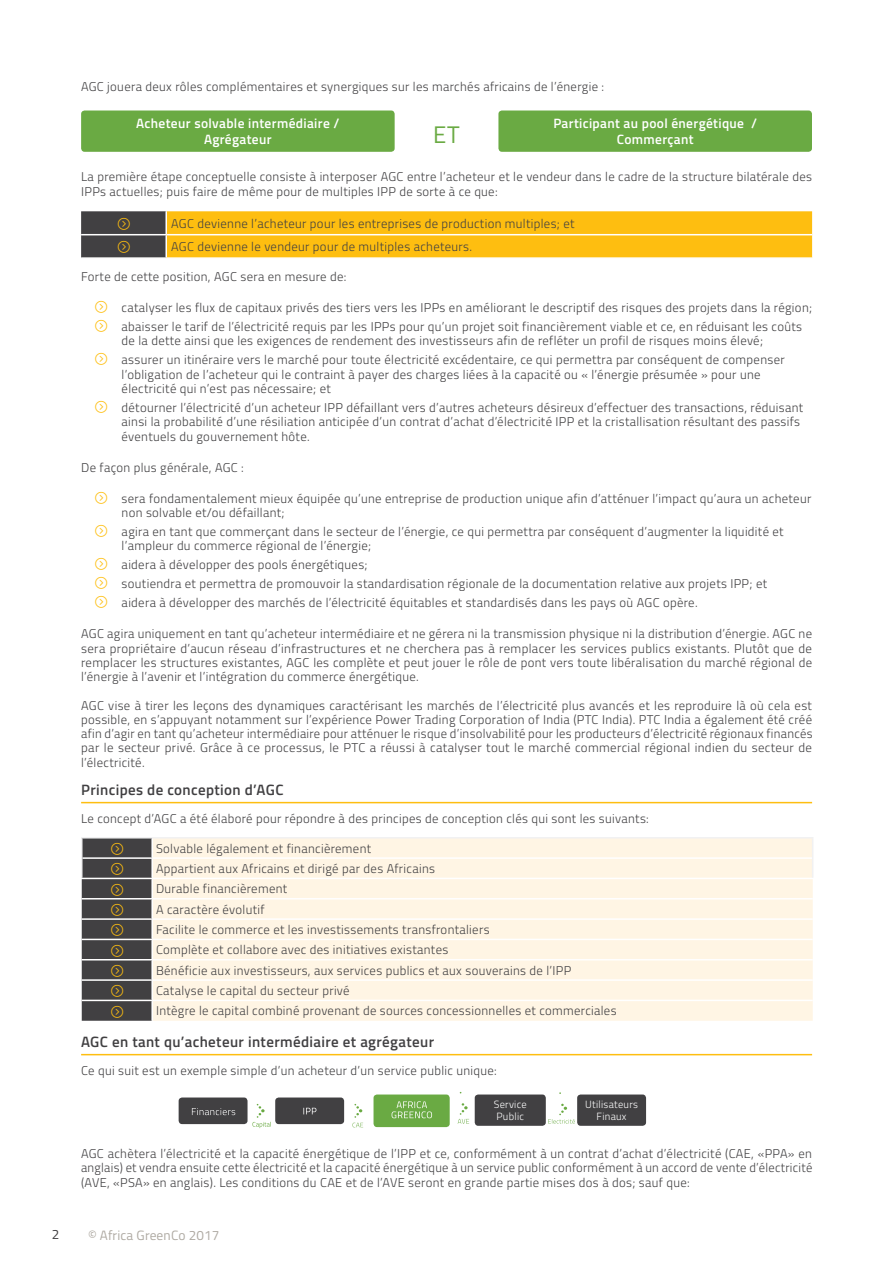
<style>
.page{position:relative;width:893px;height:1263px;background:#fff}
.page>*{position:absolute;margin:0;border:0;box-sizing:border-box;transform-origin:0 0}
.t1{font:24px "Titillium";color:#6aaa43}
.t2{font:600 15px "Titillium";letter-spacing:.025em;color:#414042}
.t3{font:600 13.5px/16.2px "Titillium";letter-spacing:.025em;color:#fff;text-align:center}
.t4{font:13.5px "Titillium";letter-spacing:.01em;color:#afaaa3}
.t5{font:13.5px "Titillium";color:#414042}
.t6{font:300 12.75px/14.2px "Titillium";letter-spacing:.025em;color:#414042}
.t7{font:300 10.5px/12px "Titillium";letter-spacing:.025em;color:#fff}
</style>
<div class="page">
<hr style="left:81px;top:802px;width:731px;height:1px;background:#febe10">
<hr style="left:81px;top:1054px;width:731px;height:1px;background:#febe10">
<div style="left:153px;top:838px;width:660px;height:183px;background:#fff5e4"></div>
<hr style="left:152px;top:898px;width:661px;height:1px;background:#fff">
<hr style="left:152px;top:918px;width:661px;height:2px;background:#fff">
<hr style="left:152px;top:939px;width:661px;height:1px;background:#fff">
<hr style="left:152px;top:959px;width:661px;height:1px;background:#fff">
<hr style="left:152px;top:979px;width:661px;height:2px;background:#fff">
<hr style="left:152px;top:1000px;width:661px;height:1px;background:#fff">
<hr style="left:152px;top:878px;width:661px;height:1px;background:#fff">
<hr style="left:81px;top:837px;width:71px;height:1px;background:#f1f1f2">
<hr style="left:152px;top:837px;width:661px;height:1px;background:#f1f1f2">
<svg style="left:812px;top:838px;width:1px;height:40px"></svg>
<hr style="left:152px;top:857px;width:660px;height:2px;background:#fff">
<div style="left:81px;top:110px;width:314px;height:42px;background:#6aaa43;border-radius:4px"></div>
<div style="left:498px;top:110px;width:314px;height:42px;background:#6aaa43;border-radius:4px"></div>
<div style="left:179px;top:1097px;width:69px;height:27px;background:#414042;border-radius:4px"></div>
<div style="left:275px;top:1097px;width:69px;height:27px;background:#414042;border-radius:4px"></div>
<div style="left:577px;top:1094px;width:69px;height:32px;background:#414042;border-radius:4px"></div>
<div style="left:373px;top:1094px;width:77px;height:33px;background:#6aaa43;border-radius:4px"></div>
<svg style="left:303px;top:1108px;width:13px;height:6px"></svg>
<svg style="left:392px;top:1101px;width:40px;height:17px"></svg>
<svg style="left:252px;top:1104px;width:19px;height:24px"></svg>
<div style="left:475px;top:1094px;width:71px;height:32px;background:#414042;border-radius:4px"></div>
<svg style="left:192px;top:1108px;width:43px;height:7px"></svg>
<svg style="left:352px;top:1104px;width:11px;height:23px"></svg>
<svg style="left:458px;top:1103px;width:11px;height:21px"></svg>
<svg style="left:548px;top:1104px;width:27px;height:20px"></svg>
<svg style="left:81px;top:838px;width:72px;height:183px"></svg>
<svg style="left:81px;top:211px;width:731px;height:47px"></svg>
<p class="t6" style="left:81px;top:78px;width:525px">AGC jouera deux rôles complémentaires et synergiques sur les marchés africains de l’énergie :</p>
<h1 class="t1" style="left:433px;top:117px;width:28px">ET</h1>
<p class="t3" style="left:136px;top:115px;width:205px">Acheteur solvable intermédiaire /<br>Agrégateur</p>
<p class="t3" style="left:553px;top:115px;width:205px">Participant au pool énergétique /<br>Commerçant</p>
<p class="t6" style="left:81px;top:169px;width:732px">La première étape conceptuelle consiste à interposer AGC entre l’acheteur et le vendeur dans le cadre de la structure bilatérale des<br>IPPs actuelles; puis faire de même pour de multiples IPP de sorte à ce que:</p>
<p class="t6" style="left:171px;top:211px;width:405px;line-height:23.4px">AGC devienne l’acheteur pour les entreprises de production multiples; et<br>AGC devienne le vendeur pour de multiples acheteurs.</p>
<p class="t6" style="left:81px;top:269px;width:267px">Forte de cette position, AGC sera en mesure de:</p>
<p class="t6" style="left:122px;top:297px;width:692px;line-height:19px">catalyser les flux de capitaux privés des tiers vers les IPPs en améliorant le descriptif des risques des projets dans la région; abaisser le tarif de l’électricité requis par les IPPs pour qu’un projet soit financièrement viable et ce, en réduisant les coûts</p>
<p class="t6" style="left:122px;top:331px;width:665px;line-height:19px">de la dette ainsi que les exigences de rendement des investisseurs afin de refléter un profil de risques moins élevé; assurer un itinéraire vers le marché pour toute électricité excédentaire, ce qui permettra par conséquent de compenser</p>
<p class="t6" style="left:122px;top:366px;width:640px">l’obligation de l’acheteur qui le contraint à payer des charges liées à la capacité ou « l’énergie présumée » pour une électricité qui n’est pas nécessaire; et</p>
<p class="t6" style="left:122px;top:400px;width:683px">détourner l’électricité d’un acheteur IPP défaillant vers d’autres acheteurs désireux d’effectuer des transactions, réduisant ainsi la probabilité d’une résiliation anticipée d’un contrat d’achat d’électricité IPP et la cristallisation résultant des passifs éventuels du gouvernement hôte.</p>
<p class="t6" style="left:81px;top:459px;width:164px">De façon plus générale, AGC :</p>
<p class="t6" style="left:122px;top:490px;width:691px">sera fondamentalement mieux équipée qu’une entreprise de production unique afin d’atténuer l’impact qu’aura un acheteur non solvable et/ou défaillant;</p>
<p class="t6" style="left:122px;top:524px;width:663px">agira en tant que commerçant dans le secteur de l’énergie, ce qui permettra par conséquent d’augmenter la liquidité et l’ampleur du commerce régional de l’énergie;</p>
<p class="t6" style="left:122px;top:555px;width:647px;line-height:19px">aidera à développer des pools énergétiques;<br>soutiendra et permettra de promouvoir la standardisation régionale de la documentation relative aux projets IPP; et aidera à développer des marchés de l’électricité équitables et standardisés dans les pays où AGC opère.</p>
<p class="t6" style="left:81px;top:626px;width:732px;text-align:justify">AGC agira uniquement en tant qu’acheteur intermédiaire et ne gérera ni la transmission physique ni la distribution d’énergie. AGC ne sera propriétaire d’aucun réseau d’infrastructures et ne cherchera pas à remplacer les services publics existants. Plutôt que de remplacer les structures existantes, AGC les complète et peut jouer le rôle de pont vers toute libéralisation du marché régional de l’énergie à l’avenir et l’intégration du commerce énergétique.</p>
<p class="t6" style="left:81px;top:697px;width:733px;text-align:justify">AGC vise à tirer les leçons des dynamiques caractérisant les marchés de l’électricité plus avancés et les reproduire là où cela est possible, en s’appuyant notamment sur l’expérience Power Trading Corporation of India (PTC India). PTC India a également été créé afin d’agir en tant qu’acheteur intermédiaire pour atténuer le risque d’insolvabilité pour les producteurs d’électricité régionaux financés par le secteur privé. Grâce à ce processus, le PTC a réussi à catalyser tout le marché commercial régional indien du secteur de l’électricité.</p>
<p class="t2" style="left:81px;top:779px;width:204px">Principes de conception d’AGC</p>
<p class="t6" style="left:81px;top:811px;width:569px">Le concept d’AGC a été élaboré pour répondre à des principes de conception clés qui sont les suivants:</p>
<p class="t6" style="left:156px;top:837px;width:462px;line-height:20.2px">Solvable légalement et financièrement<br>Appartient aux Africains et dirigé par des Africains<br>Durable financièrement<br>A caractère évolutif<br>Facilite le commerce et les investissements transfrontaliers<br>Complète et collabore avec des initiatives existantes<br>Bénéficie aux investisseurs, aux services publics et aux souverains de l’IPP Catalyse le capital du secteur privé<br>Intègre le capital combiné provenant de sources concessionnelles et commerciales</p>
<p class="t2" style="left:81px;top:1031px;width:355px">AGC en tant qu’acheteur intermédiaire et agrégateur</p>
<p class="t6" style="left:81px;top:1063px;width:417px">Ce qui suit est un exemple simple d’un acheteur d’un service public unique:</p>
<p class="t7" style="left:494px;top:1098px;width:35px">Service<br>Public</p>
<p class="t7" style="left:585px;top:1098px;width:54px;text-align:center">Utilisateurs<br>Finaux</p>
<p class="t6" style="left:81px;top:1146px;width:733px;text-align:justify">AGC achètera l’électricité et la capacité énergétique de l’IPP et ce, conformément à un contrat d’achat d’électricité (CAE, «PPA» en anglais) et vendra ensuite cette électricité et la capacité énergétique à un service public conformément à un accord de vente d’électricité (AVE, «PSA» en anglais). Les conditions du CAE et de l’AVE seront en grande partie mises dos à dos; sauf que:</p>
<p class="t5" style="left:52px;top:1224px;width:9px">2</p>
<p class="t4" style="left:88px;top:1225px;width:133px">© Africa GreenCo 2017</p>
</div>
